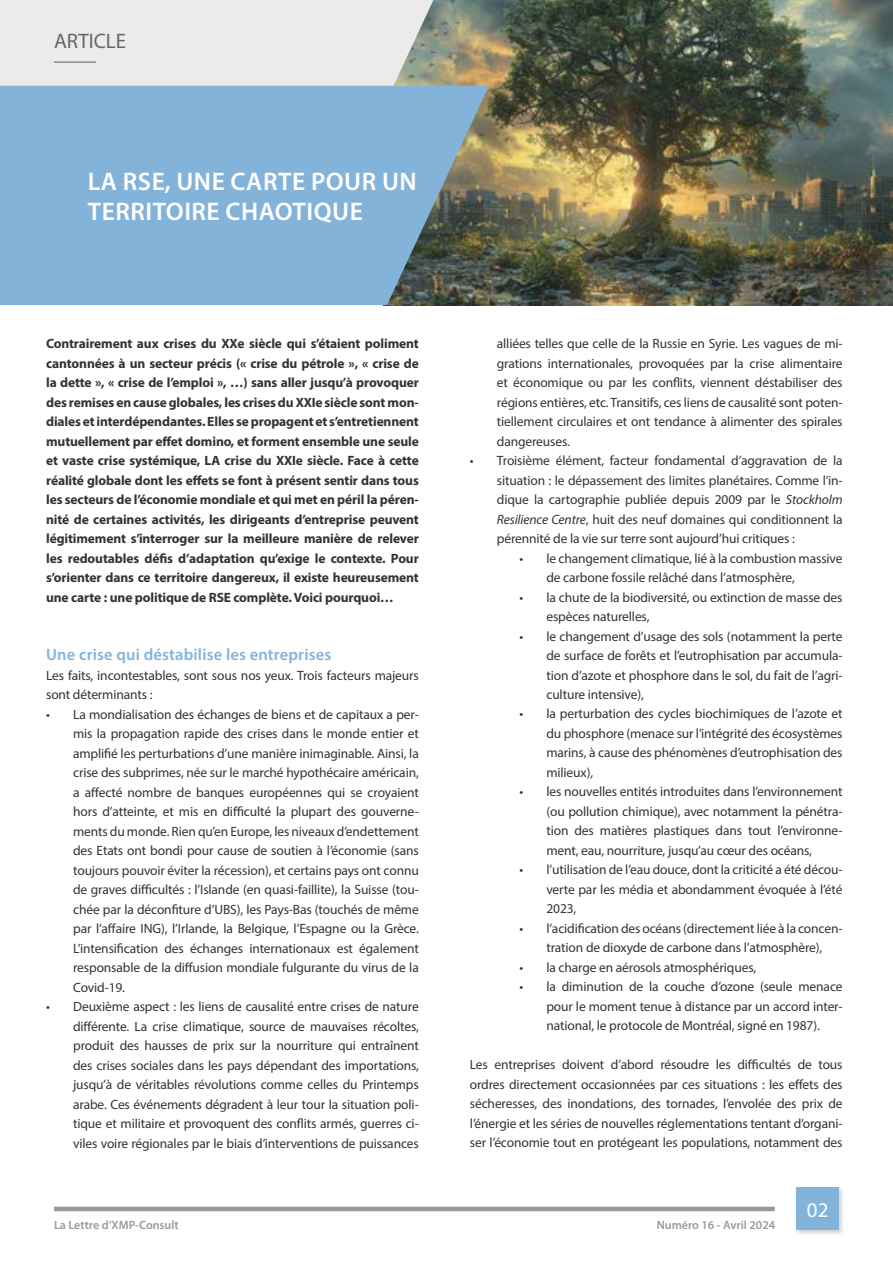
<style>
.page{position:relative;width:893px;height:1263px;background:#fff}
.page>*{position:absolute;margin:0;border:0;box-sizing:border-box;transform-origin:0 0}
.t1{font:600 25.5px/30.6px "Myriad Pro";letter-spacing:.02em;color:#fff}
.t2{font:21px "Myriad Pro";color:#666766}
.t3{font:21px "Myriad Pro";color:#fff}
.t4{font:600 16.5px "Myriad Pro";letter-spacing:.01em;color:#84b3da}
.t5{font:13.5px/19.5px "Myriad Pro";letter-spacing:-.01em;color:#343334;text-align:justify}
.t6{font:700 13.5px/19.5px "Myriad Pro";letter-spacing:-.01em;color:#343334;text-align:justify}
.t7{font:600 12px "Myriad Pro";color:#9a999a}
.s1{font-style:italic}
</style>
<div class="page">
<hr style="left:54px;top:1207px;width:721px;height:4px;background:#999">
<div style="left:795px;top:1186px;width:49px;height:49px;background:#000;opacity:.2"></div>
<div style="left:796px;top:1188px;width:43px;height:42px;background:#84b3da"></div>
<img style="left:433px;top:0;width:460px;height:305px">
<div style="left:0;top:0;width:433px;height:86px;background:#ecebec"></div>
<svg style="left:0;top:86px;width:489px;height:219px;background:#7faacb"></svg>
<h2 class="t2" style="left:54px;top:28px;width:74px">ARTICLE</h2>
<h2 class="t2" style="left:54px;top:40px;width:43px">____</h2>
<h1 class="t1" style="left:88px;top:165px;width:331px">LA RSE, UNE CARTE POUR UN<br>TERRITOIRE CHAOTIQUE</h1>
<p class="t6" style="left:46px;top:333px;width:374px">Contrairement aux crises du XXe siècle qui s’étaient poliment cantonnées à un secteur précis (« crise du pétrole », « crise de la dette », « crise de l’emploi », …) sans aller jusqu’à provoquer des remises en cause globales, les crises du XXIe siècle sont mon&shy;diales et interdépendantes. Elles se propagent et s’entretiennent mutuellement par effet domino, et forment ensemble une seule et vaste crise systémique, LA crise du XXIe siècle. Face à cette réalité globale dont les effets se font à présent sentir dans tous les secteurs de l’économie mondiale et qui met en péril la péren&shy;nité de certaines activités, les dirigeants d’entreprise peuvent légitimement s’interroger sur la meilleure manière de relever les redoutables défis d’adaptation qu’exige le contexte. Pour s’orienter dans ce territoire dangereux, il existe heureusement une carte : une politique de RSE complète. Voici pourquoi…</p>
<p class="t4" style="left:46px;top:644px;width:287px">Une crise qui déstabilise les entreprises</p>
<p class="t5" style="left:46px;top:665px;width:374px">Les faits, incontestables, sont sous nos yeux. Trois facteurs majeurs sont déterminants :</p>
<p class="t5" style="left:73px;top:704px;width:347px;text-indent:-27px">• La mondialisation des échanges de biens et de capitaux a per&shy;mis la propagation rapide des crises dans le monde entier et amplifié les perturbations d’une manière inimaginable. Ainsi, la crise des subprimes, née sur le marché hypothécaire américain, a affecté nombre de banques européennes qui se croyaient hors d’atteinte, et mis en difficulté la plupart des gouverne&shy;ments du monde. Rien qu’en Europe, les niveaux d’endettement des Etats ont bondi pour cause de soutien à l’économie (sans toujours pouvoir éviter la récession), et certains pays ont connu de graves difficultés : l’Islande (en quasi-faillite), la Suisse (tou&shy;chée par la déconfiture d’UBS), les Pays-Bas (touchés de même par l’affaire ING), l’Irlande, la Belgique, l’Espagne ou la Grèce.<br>L’intensification des échanges internationaux est également responsable de la diffusion mondiale fulgurante du virus de la Covid-19.</p>
<p class="t5" style="left:73px;top:997px;width:347px;text-indent:-27px">• Deuxième aspect : les liens de causalité entre crises de nature différente. La crise climatique, source de mauvaises récoltes, produit des hausses de prix sur la nourriture qui entraînent des crises sociales dans les pays dépendant des importations, jusqu’à de véritables révolutions comme celles du Printemps arabe. Ces événements dégradent à leur tour la situation poli&shy;tique et militaire et provoquent des conflits armés, guerres ci&shy;viles voire régionales par le biais d’interventions de puissances</p>
<p class="t5" style="left:497px;top:334px;width:347px">alliées telles que celle de la Russie en Syrie. Les vagues de mi&shy;grations internationales, provoquées par la crise alimentaire et économique ou par les conflits, viennent déstabiliser des régions entières, etc. Transitifs, ces liens de causalité sont poten&shy;tiellement circulaires et ont tendance à alimenter des spirales dangereuses.</p>
<p class="t5" style="left:497px;top:450px;width:347px;text-indent:-27px">• Troisième élément, facteur fondamental d’aggravation de la situation : le dépassement des limites planétaires. Comme l’in&shy;dique la cartographie publiée depuis 2009 par le <span class="s1">Stockholm Resilience Centre</span>, huit des neuf domaines qui conditionnent la pérennité de la vie sur terre sont aujourd’hui critiques :</p>
<p class="t5" style="left:546px;top:548px;width:298px;text-indent:-27px">• le changement climatique, lié à la combustion massive de carbone fossile relâché dans l’atmosphère,</p>
<p class="t5" style="left:546px;top:587px;width:298px;text-indent:-27px">• la chute de la biodiversité, ou extinction de masse des espèces naturelles,</p>
<p class="t5" style="left:546px;top:626px;width:298px;text-indent:-27px">• le changement d’usage des sols (notamment la perte de surface de forêts et l’eutrophisation par accumula&shy;tion d’azote et phosphore dans le sol, du fait de l’agri&shy;culture intensive),</p>
<p class="t5" style="left:546px;top:704px;width:298px;text-indent:-27px">• la perturbation des cycles biochimiques de l’azote et du phosphore (menace sur l’intégrité des écosystèmes marins, à cause des phénomènes d’eutrophisation des milieux),</p>
<p class="t5" style="left:546px;top:782px;width:298px;text-indent:-27px">• les nouvelles entités introduites dans l’environnement (ou pollution chimique), avec notamment la pénétra&shy;tion des matières plastiques dans tout l’environne&shy;ment, eau, nourriture, jusqu’au cœur des océans,</p>
<p class="t5" style="left:546px;top:860px;width:298px;text-indent:-27px">• l’utilisation de l’eau douce, dont la criticité a été décou&shy;verte par les média et abondamment évoquée à l’été 2023,</p>
<p class="t5" style="left:519px;top:918px;width:325px;text-align:center">• l’acidification des océans (directement liée à la concen&shy;tration de dioxyde de carbone dans l’atmosphère),</p>
<p class="t5" style="left:519px;top:957px;width:238px">• la charge en aérosols atmosphériques,</p>
<p class="t5" style="left:546px;top:977px;width:298px;text-indent:-27px">• la diminution de la couche d’ozone (seule menace pour le moment tenue à distance par un accord inter&shy;national, le protocole de Montréal, signé en 1987).</p>
<p class="t5" style="left:470px;top:1055px;width:374px">Les entreprises doivent d’abord résoudre les difficultés de tous ordres directement occasionnées par ces situations : les effets des sécheresses, des inondations, des tornades, l’envolée des prix de l’énergie et les séries de nouvelles réglementations tentant d’organi&shy;ser l’économie tout en protégeant les populations, notamment des</p>
<h2 class="t3" style="left:807px;top:1197px;width:23px">02</h2>
<p class="t7" style="left:54px;top:1217px;width:126px">La Lettre d’XMP-Consult</p>
<p class="t7" style="left:657px;top:1217px;width:120px">Numéro 16 - Avril 2024</p>
</div>
